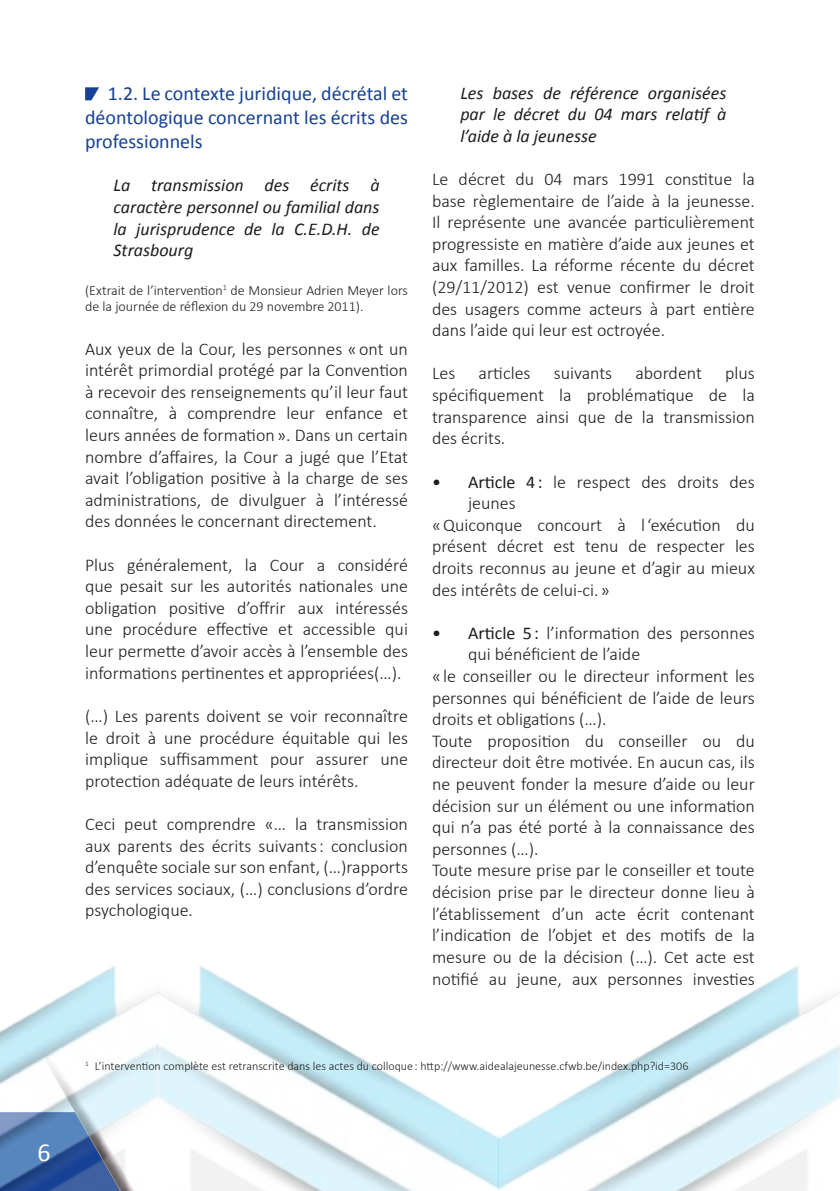
<style>
.page{position:relative;width:840px;height:1191px;background:#fff}
.page>*{position:absolute;margin:0;border:0;box-sizing:border-box;transform-origin:0 0}
.t1{font:26px "Calibri";color:#fff}
.t2{font:20px/24px "Calibri";color:#164194;text-align:justify}
.t3{font:300 18px/21.6px "Calibri";color:#1d1d1b;text-align:justify}
.t4{font:italic 18px/21.6px "Calibri";color:#1d1d1b;text-align:justify}
.t5{font:300 14px/16.8px "Calibri";color:#1d1d1b}
.t6{font:300 12px "Calibri";color:#1d1d1b}
.s1{font-weight:400}
</style>
<div class="page">
<img style="left:0;top:966px;width:839px;height:225px">
<svg style="left:85px;top:87px;width:14px;height:13px"></svg>
<h1 class="t1" style="left:37px;top:1136px;width:15px">6</h1>
<p class="t2" style="left:85px;top:80px;width:324px;text-indent:23px">1.2. Le contexte juridique, décrétal et déontologique concernant les écrits des professionnels</p>
<p class="t4" style="left:113px;top:174px;width:267px">La transmission des écrits à caractère personnel ou familial dans la jurisprudence de la C.E.D.H. de Strasbourg</p>
<p class="t5" style="left:85px;top:281px;width:324px">(Extrait de l’intervention<sup>1</sup> de Monsieur Adrien Meyer lors de la journée de réflexion du 29 novembre 2011).</p>
<p class="t3" style="left:85px;top:337px;width:324px">Aux yeux de la Cour, les personnes «ont un intérêt primordial protégé par la Convention à recevoir des renseignements qu’il leur faut connaître, à comprendre leur enfance et leurs années de formation». Dans un certain nombre d’affaires, la Cour a jugé que l’Etat avait l’obligation positive à la charge de ses administrations, de divulguer à l’intéressé des données le concernant directement.</p>
<p class="t3" style="left:85px;top:553px;width:324px">Plus généralement, la Cour a considéré que pesait sur les autorités nationales une obligation positive d’offrir aux intéressés une procédure effective et accessible qui leur permette d’avoir accès à l’ensemble des informations pertinentes et appropriées(…).</p>
<p class="t3" style="left:85px;top:704px;width:324px">(…) Les parents doivent se voir reconnaître le droit à une procédure équitable qui les implique suffisamment pour assurer une protection adéquate de leurs intérêts.</p>
<p class="t3" style="left:85px;top:812px;width:324px">Ceci peut comprendre «… la transmission aux parents des écrits suivants: conclusion d’enquête sociale sur son enfant, (…)rapports des services sociaux, (…) conclusions d’ordre psychologique.</p>
<p class="t4" style="left:460px;top:81px;width:267px">Les bases de référence organisées par le décret du 04 mars relatif à l’aide à la jeunesse</p>
<p class="t3" style="left:432px;top:167px;width:324px">Le décret du 04 mars 1991 constitue la base règlementaire de l’aide à la jeunesse.<br>Il représente une avancée particulièrement progressiste en matière d’aide aux jeunes et aux familles. La réforme récente du décret (29/11/2012) est venue confirmer le droit des usagers comme acteurs à part entière dans l’aide qui leur est octroyée.</p>
<p class="t3" style="left:432px;top:362px;width:25px">Les</p>
<p class="t3" style="left:478px;top:362px;width:53px">articles</p>
<p class="t3" style="left:553px;top:362px;width:60px">suivants</p>
<p class="t3" style="left:635px;top:362px;width:68px">abordent</p>
<p class="t3" style="left:432px;top:362px;width:324px;text-indent:293px">plus spécifiquement la problématique de la transparence ainsi que de la transmission des écrits.</p>
<p class="t3" style="left:468px;top:470px;width:288px;text-indent:-36px"><span class="s1">• Article 4:</span> le respect des droits des jeunes</p>
<p class="t3" style="left:432px;top:513px;width:324px">«Quiconque concourt à l ‘exécution du présent décret est tenu de respecter les droits reconnus au jeune et d’agir au mieux des intérêts de celui-ci.»</p>
<p class="t3" style="left:468px;top:621px;width:288px;text-indent:-36px"><span class="s1">• Article 5:</span> l’information des personnes qui bénéficient de l’aide</p>
<p class="t3" style="left:432px;top:664px;width:324px">« le conseiller ou le directeur informent les personnes qui bénéficient de l’aide de leurs droits et obligations (…).</p>
<p class="t3" style="left:432px;top:729px;width:324px">Toute proposition du conseiller ou du directeur doit être motivée. En aucun cas, ils ne peuvent fonder la mesure d’aide ou leur décision sur un élément ou une information qui n’a pas été porté à la connaissance des personnes (…).</p>
<p class="t3" style="left:432px;top:859px;width:324px">Toute mesure prise par le conseiller et toute décision prise par le directeur donne lieu à l’établissement d’un acte écrit contenant l’indication de l’objet et des motifs de la mesure ou de la décision (…). Cet acte est notifié au jeune, aux personnes investies</p>
<p class="t6" style="left:85px;top:1058px;width:604px"><sup>1</sup> L’intervention complète est retranscrite dans les actes du colloque : http://www.aidealajeunesse.cfwb.be/index.php?id=306</p>
</div>
